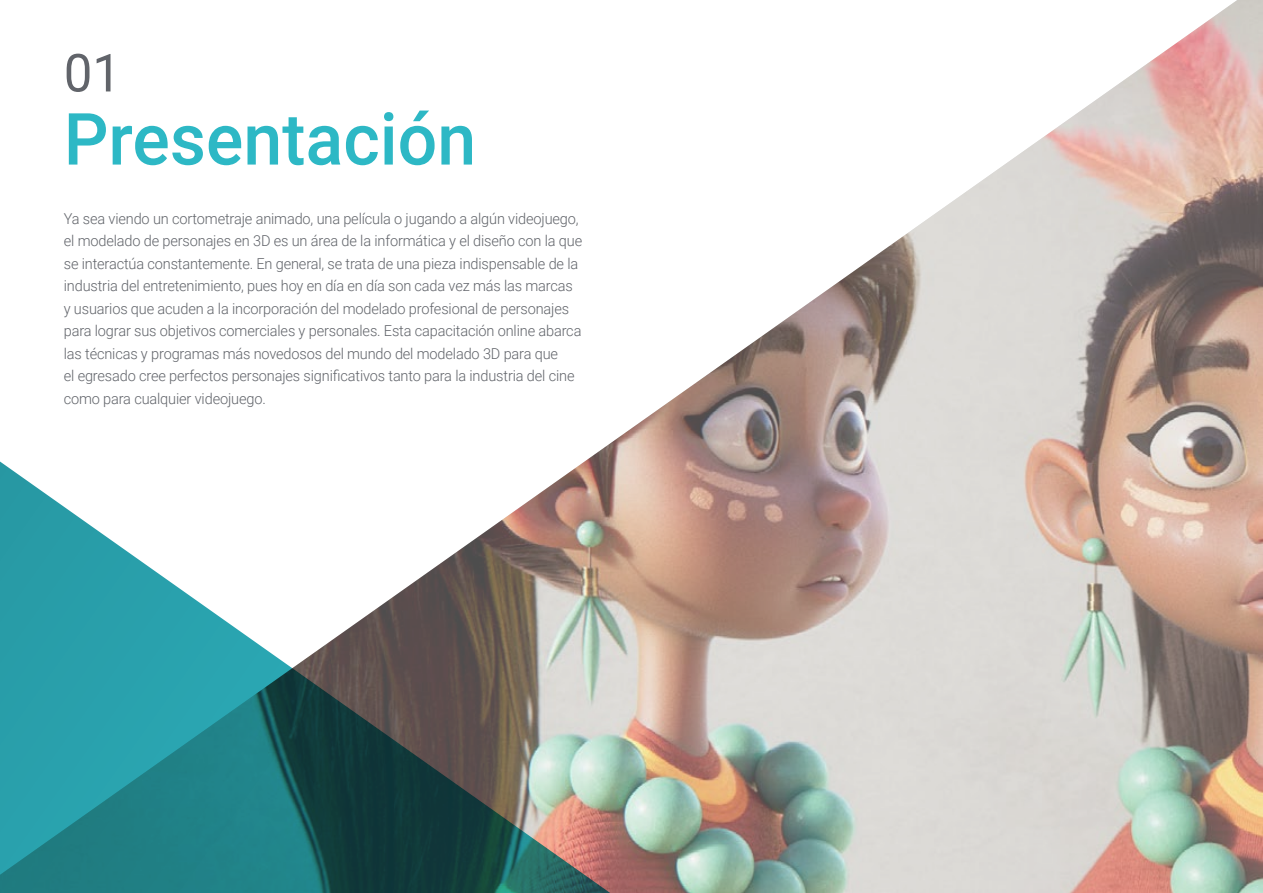
<style>
.page{position:relative;width:1263px;height:893px;background:#fff}
.page>*{position:absolute;margin:0;border:0;box-sizing:border-box;transform-origin:0 0}
.t1{font:500 72px "Roboto";color:#2db8c5}
.t2{font:52.5px "Roboto";color:#61646a}
.t3{font:300 15px/22.5px "Roboto";letter-spacing:-.01em;color:#61646a}
</style>
<div class="page">
<img style="left:606px;top:0;width:657px;height:893px">
<svg style="left:0;top:446px;width:640px;height:447px"></svg>
<h2 class="t2" style="left:64px;top:36px;width:59px">01</h2>
<h1 class="t1" style="left:64px;top:89px;width:414px">Presentación</h1>
<p class="t3" style="left:64px;top:207px;width:520px">Ya sea viendo un cortometraje animado, una película o jugando a algún videojuego, el modelado de personajes en 3D es un área de la informática y el diseño con la que se interactúa constantemente. En general, se trata de una pieza indispensable de la industria del entretenimiento, pues hoy en día en día son cada vez más las marcas y usuarios que acuden a la incorporación del modelado profesional de personajes para lograr sus objetivos comerciales y personales. Esta capacitación online abarca las técnicas y programas más novedosos del mundo del modelado 3D para que<br>el egresado cree perfectos personajes significativos tanto para la industria del cine como para cualquier videojuego.</p>
</div>
